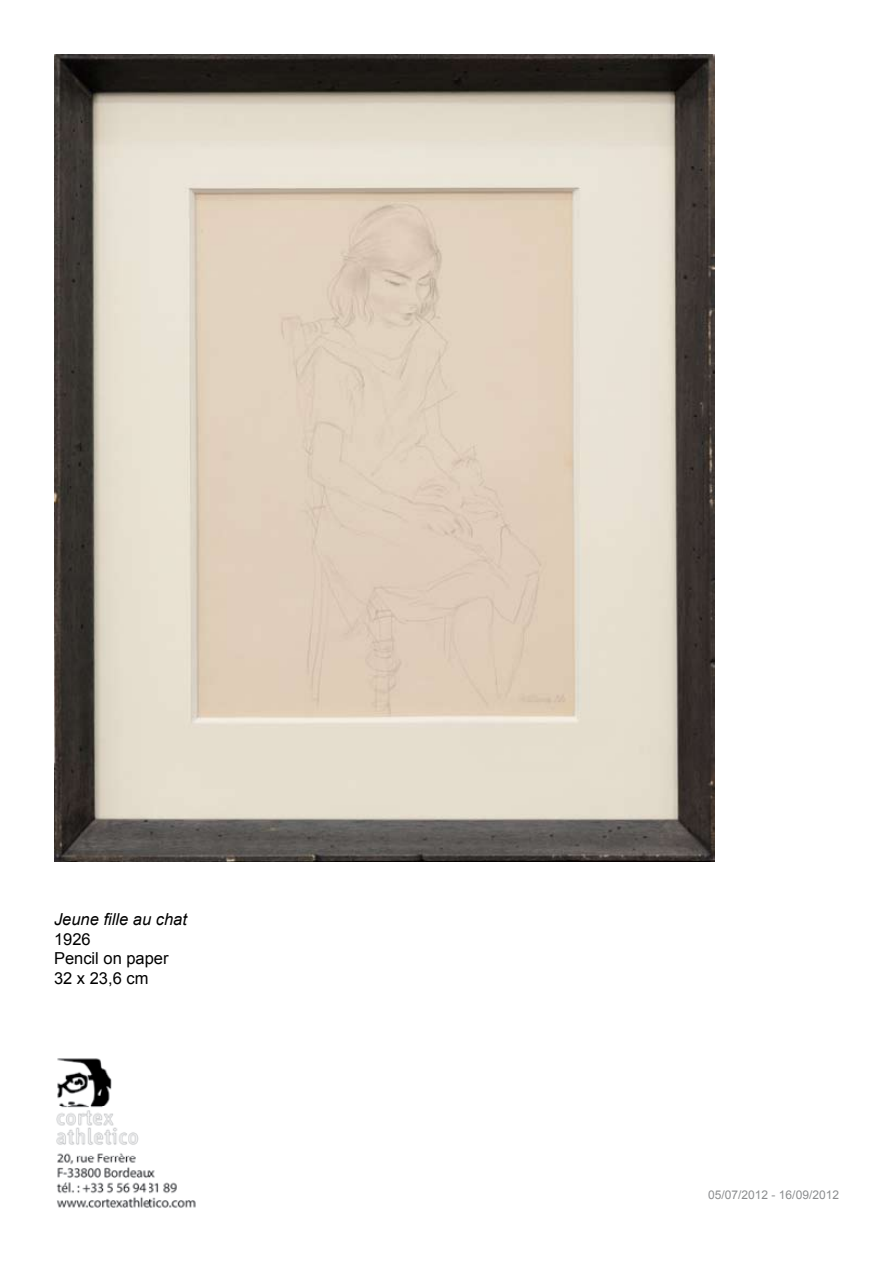
<style>
.page{position:relative;width:893px;height:1263px;background:#fff}
.page>*{position:absolute;margin:0;border:0;box-sizing:border-box;transform-origin:0 0}
.t1{font:16.5px/19.8px "Arial";color:#000}
.t2{font:italic 16.5px "Arial";color:#000}
.t3{font:12px "Arial";color:#8b8d8f}
</style>
<div class="page">
<img style="left:56px;top:1058px;width:140px;height:150px">
<img style="left:54px;top:54px;width:661px;height:808px">
<p class="t2" style="left:54px;top:908px;width:134px">Jeune fille au chat</p>
<p class="t1" style="left:54px;top:929px;width:116px">1926<br>Pencil on paper<br>32 x 23,6 cm</p>
<p class="t3" style="left:708px;top:1187px;width:132px">05/07/2012 - 16/09/2012</p>
</div>
